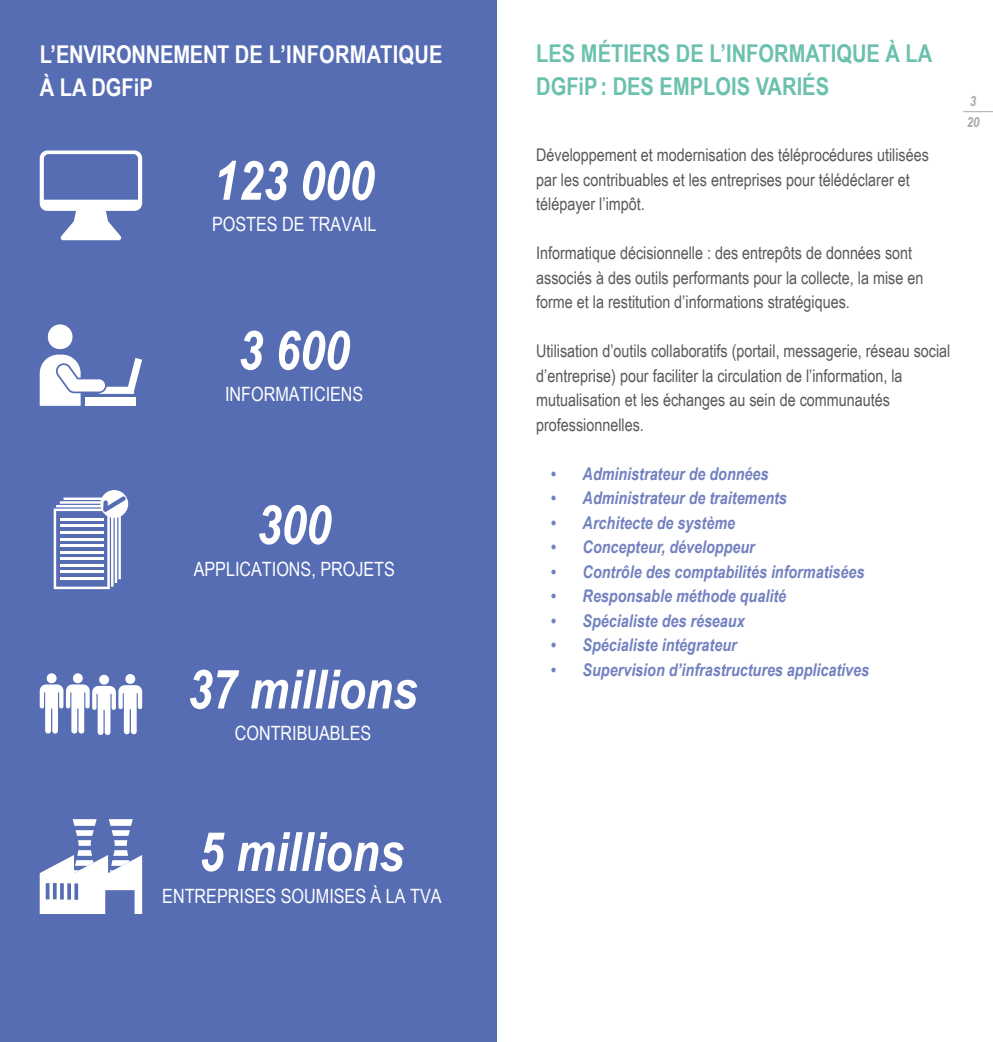
<style>
.page{position:relative;width:993px;height:1042px;background:#fff}
.page>*{position:absolute;margin:0;border:0;box-sizing:border-box;transform-origin:0 0}
.t1{font:italic 700 54.25px "Arial Narrow";color:#fff}
.t2{font:700 24.5px/33.2px "Arial Narrow";color:#6bc1ad}
.t3{font:700 24.5px/33.2px "Arial Narrow";color:#fff}
.t4{font:19.78px "Arial Narrow";color:#fff}
.cdt{font:17.5px/24.5px "Arial Narrow";color:#57585a}
.t5{font:italic 700 17.5px "Arial Narrow";color:#7281c0}
.cdt-2{font:italic 700 14px "Arial Narrow";color:#a8a9ad}
</style>
<div class="page">
<div style="left:0;top:0;width:496px;height:1042px;background:#566db4"></div>
<svg style="left:40px;top:150px;width:102px;height:90px"></svg>
<svg style="left:48px;top:324px;width:24px;height:25px"></svg>
<svg style="left:40px;top:355px;width:102px;height:51px"></svg>
<svg style="left:54px;top:490px;width:74px;height:99px"></svg>
<svg style="left:40px;top:673px;width:102px;height:62px"></svg>
<svg style="left:40px;top:819px;width:102px;height:95px"></svg>
<hr style="left:962px;top:111px;width:30px;height:1px;background:#a8a9ad">
<p class="t3" style="left:40px;top:36px;width:404px">L’ENVIRONNEMENT DE L’INFORMATIQUE<br>À LA DGFiP</p>
<p class="t2" style="left:536px;top:35px;width:397px">LES MÉTIERS DE L’INFORMATIQUE À LA<br>DGFiP: DES EMPLOIS VARIÉS</p>
<p class="t1" style="left:213px;top:140px;width:162px">123 000</p>
<p class="t4" style="left:212px;top:210px;width:166px">POSTES DE TRAVAIL</p>
<p class="t1" style="left:238px;top:309px;width:113px">3 600</p>
<p class="t4" style="left:225px;top:380px;width:140px">INFORMATICIENS</p>
<p class="t1" style="left:257px;top:484px;width:76px">300</p>
<p class="t4" style="left:194px;top:554px;width:203px">APPLICATIONS, PROJETS</p>
<p class="t1" style="left:188px;top:648px;width:231px">37 millions</p>
<p class="t4" style="left:235px;top:719px;width:138px">CONTRIBUABLES</p>
<p class="cdt" style="left:536px;top:142px;width:394px">Développement et modernisation des téléprocédures utilisées par les contribuables et les entreprises pour télédéclarer et télépayer l’impôt.</p>
<p class="cdt" style="left:536px;top:240px;width:388px">Informatique décisionnelle : des entrepôts de données sont associés à des outils performants pour la collecte, la mise en forme et la restitution d’informations stratégiques.</p>
<p class="cdt" style="left:536px;top:338px;width:415px">Utilisation d’outils collaboratifs (portail, messagerie, réseau social d’entreprise) pour faciliter la circulation de l’information, la mutualisation et les échanges au sein de communautés professionnelles.</p>
<p class="t5" style="left:551px;top:460px;width:219px">• Administrateur de données</p>
<p class="t5" style="left:551px;top:485px;width:237px">• Administrateur de traitements</p>
<p class="t5" style="left:551px;top:509px;width:185px">• Architecte de système</p>
<p class="t5" style="left:551px;top:534px;width:205px">• Concepteur, développeur</p>
<p class="t5" style="left:551px;top:558px;width:315px">• Contrôle des comptabilités informatisées</p>
<p class="t5" style="left:551px;top:583px;width:236px">• Responsable méthode qualité</p>
<p class="t5" style="left:551px;top:607px;width:195px">• Spécialiste des réseaux</p>
<p class="t5" style="left:551px;top:632px;width:187px">• Spécialiste intégrateur</p>
<p class="t5" style="left:551px;top:656px;width:319px">• Supervision d’infrastructures applicatives</p>
<p class="cdt-2" style="left:969px;top:91px;width:8px">3</p>
<p class="cdt-2" style="left:966px;top:112px;width:14px">20</p>
<p class="t1" style="left:199px;top:811px;width:206px">5 millions</p>
<p class="t4" style="left:162px;top:881px;width:281px">ENTREPRISES SOUMISES À LA TVA</p>
</div>
